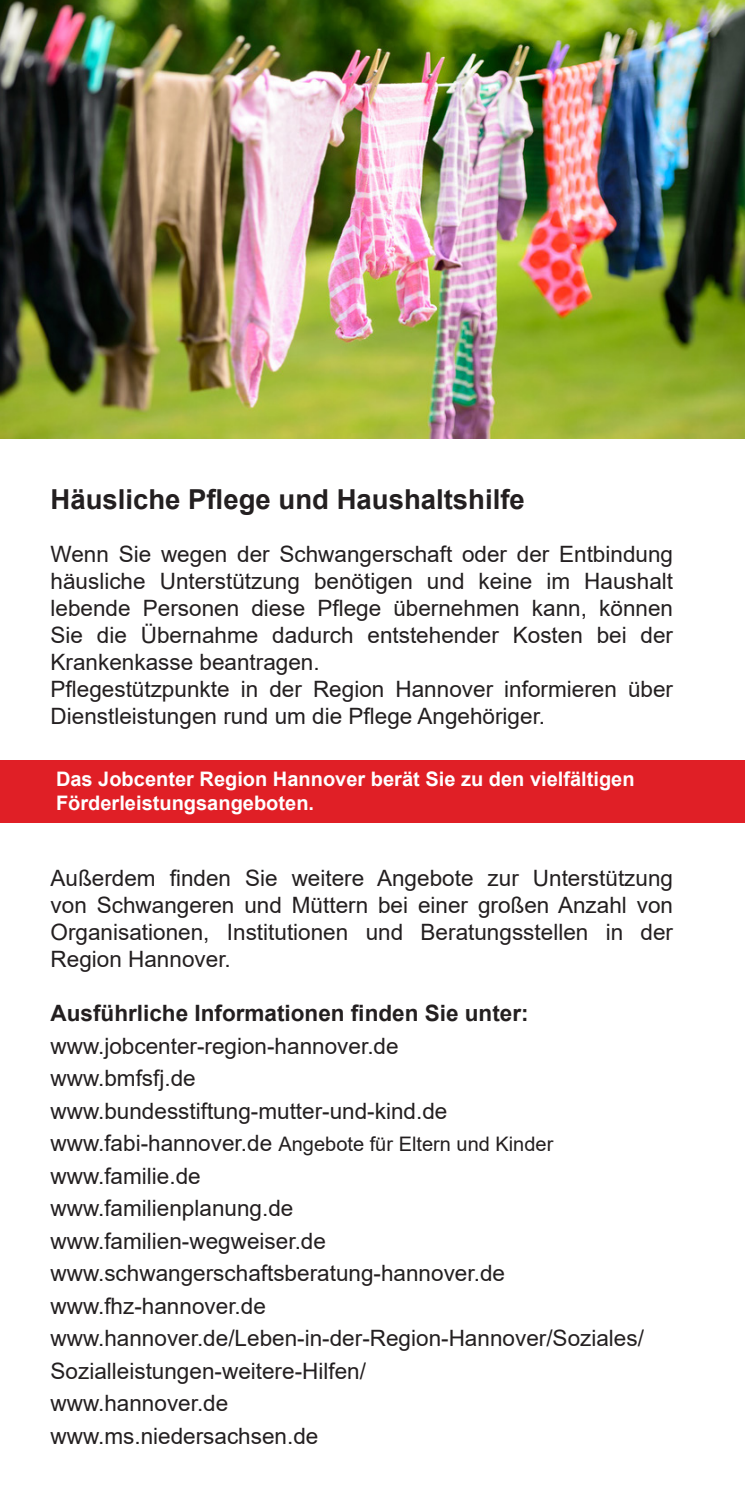
<style>
.page{position:relative;width:745px;height:1489px;background:#fff}
.page>*{position:absolute;margin:0;border:0;box-sizing:border-box;transform-origin:0 0}
.t1{font:700 27.5px "Arial";color:#231f20}
.t2{font:22.5px/27px "Arial";color:#231f20;text-align:justify}
.t3{font:700 22.5px "Arial";color:#231f20}
.t4{font:700 20px/24px "Arial";color:#fff}
.t5{font:20px "Arial";color:#231f20}
.s1{font-size:22.5px}
</style>
<div class="page">
<div style="left:0;top:760px;width:744px;height:62px;background:#e01f26"></div>
<img style="left:0;top:0;width:744px;height:438px">
<p class="t1" style="left:50px;top:480px;width:475px">Häusliche Pflege und Haushaltshilfe</p>
<p class="t2" style="left:50px;top:540px;width:623px">Wenn Sie wegen der Schwangerschaft oder der Entbindung häusliche Unterstützung benötigen und keine im Haushalt lebende Personen diese Pflege übernehmen kann, können Sie die Übernahme dadurch entstehender Kosten bei der Krankenkasse beantragen.</p>
<p class="t2" style="left:50px;top:675px;width:623px">Pflegestützpunkte in der Region Hannover informieren über<br>Dienstleistungen rund um die Pflege Angehöriger.</p>
<p class="t4" style="left:56px;top:767px;width:579px">Das Jobcenter Region Hannover berät Sie zu den vielfältigen<br>Förderleistungsangeboten.</p>
<p class="t2" style="left:50px;top:864px;width:623px">Außerdem finden Sie weitere Angebote zur Unterstützung von Schwangeren und Müttern bei einer großen Anzahl von Organisationen, Institutionen und Beratungsstellen in der Region Hannover.</p>
<p class="t3" style="left:50px;top:997px;width:479px">Ausführliche Informationen finden Sie unter:</p>
<p class="t2" style="left:50px;top:1031px;width:349px">www.jobcenter-region-hannover.de</p>
<p class="t2" style="left:50px;top:1064px;width:147px">www.bmfsfj.de</p>
<p class="t2" style="left:50px;top:1096px;width:398px">www.bundesstiftung-mutter-und-kind.de</p>
<p class="t5" style="left:50px;top:1130px;width:504px"><span class="s1">www.fabi-hannover.de</span> Angebote für Eltern und Kinder</p>
<p class="t2" style="left:50px;top:1161px;width:152px">www.familie.de</p>
<p class="t2" style="left:50px;top:1194px;width:244px">www.familienplanung.de</p>
<p class="t2" style="left:50px;top:1226px;width:277px">www.familien-wegweiser.de</p>
<p class="t2" style="left:50px;top:1259px;width:456px">www.schwangerschaftsberatung-hannover.de</p>
<p class="t2" style="left:50px;top:1291px;width:217px">www.fhz-hannover.de</p>
<p class="t2" style="left:50px;top:1321px;width:594px;line-height:32.5px">www.hannover.de/Leben-in-der-Region-Hannover/Soziales/<br>Sozialleistungen-weitere-Hilfen/</p>
<p class="t2" style="left:50px;top:1389px;width:179px">www.hannover.de</p>
<p class="t2" style="left:50px;top:1421px;width:269px">www.ms.niedersachsen.de</p>
</div>
